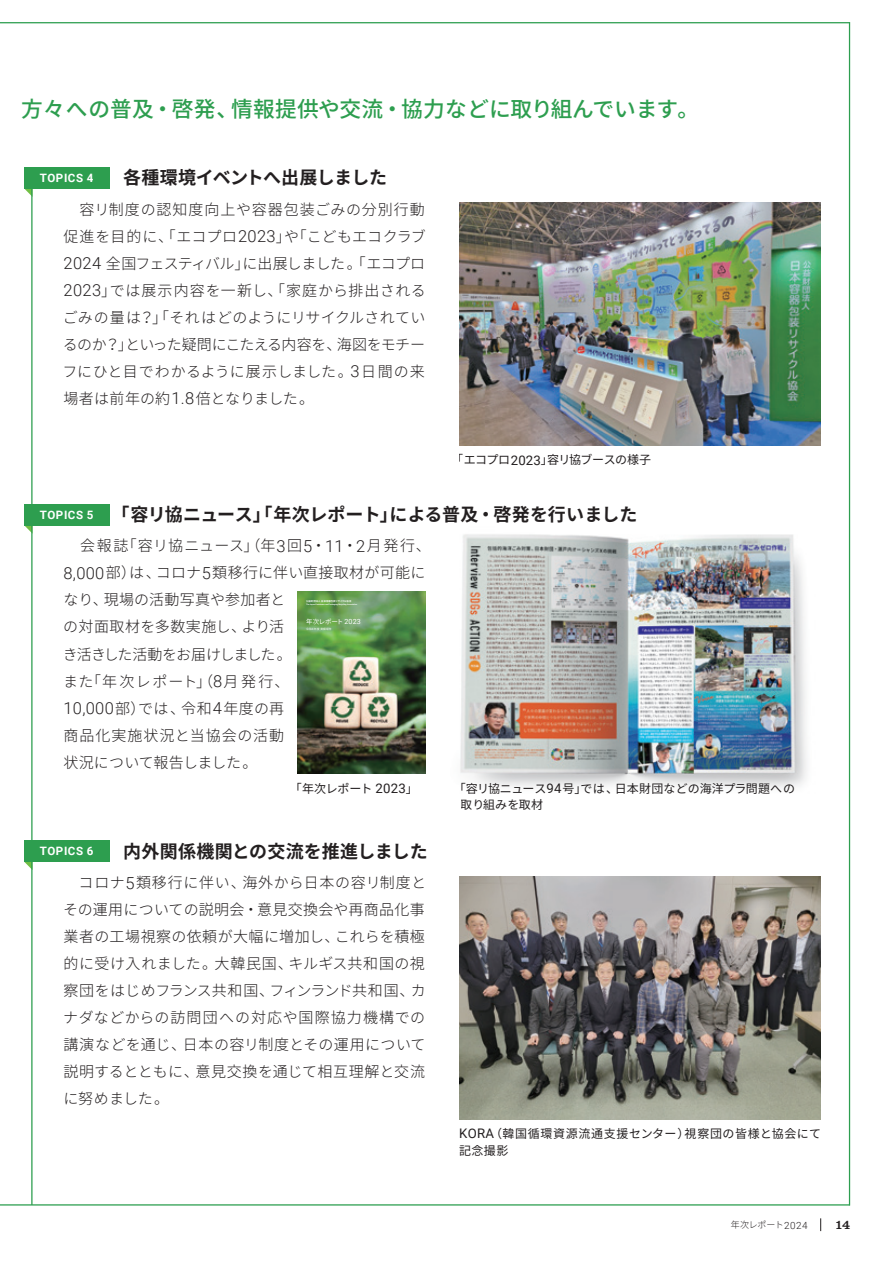
<style>
.page{position:relative;width:893px;height:1263px;background:#fff}
.page>*{position:absolute;margin:0;border:0;box-sizing:border-box;transform-origin:0 0}
.t1{font:500 21.75px "Noto Sans CJ Kjp";letter-spacing:.005em;color:#2d9e4f}
.t2{font:700 18px "Noto Sans CJ Kjp";letter-spacing:-.01em;color:#231f20}
.t3{font:700 18px "Noto Sans CJ Kjp";letter-spacing:.01em;color:#231f20}
.t4{font:300 15px/27px "Noto Sans CJ Kjp";letter-spacing:.015em;color:#231f20;text-align:justify}
.t5{font:13.5px "Clarendon LT Std";color:#231f20}
.t6{font:12px/16.5px "Noto Sans CJ Kjp";letter-spacing:-.005em;color:#231f20}
.t7{font:12px/16.5px "Noto Sans CJ Kjp";letter-spacing:.055em;color:#231f20}
.t8{font:12px "Noto Sans CJ Kjp";letter-spacing:-.05em;color:#231f20}
.t9{font:12px "Noto Sans CJ Kjp";letter-spacing:.015em;color:#231f20}
.t10{font:700 11.55px "Roboto";letter-spacing:.05em;color:#fff}
.t11{font:300 9px "Noto Sans CJ Kjp";letter-spacing:-.03em;color:#231f20}
.t12{font:6.45px "Noto Sans CJ Kjp";letter-spacing:-.055em;color:#fff}
.t13{font:2.85px "Noto Sans CJ Kjp";letter-spacing:.015em;color:#fff}
.t14{font:700 2.4px "Noto Sans CJ Kjp";letter-spacing:.015em;color:#fff}
.t15{font:700 1.95px "Roboto";color:#fff}
.s1{font-family:"Roboto";font-size:16.5px}
.s2{font-family:"Roboto";font-size:13.2px}
.s3{font-family:"Roboto";font-size:7.05px}
.s4{font-family:"Roboto";font-size:3.15px}
.s5{font-family:"Roboto";font-size:9.9px}
</style>
<div class="page">
<svg style="left:24px;top:188px;width:7px;height:8px"></svg>
<svg style="left:24px;top:525px;width:7px;height:7px"></svg>
<svg style="left:24px;top:861px;width:7px;height:8px"></svg>
<hr style="left:849px;top:22px;width:1px;height:1183px;background:#2d9e4f">
<hr style="left:31px;top:167px;width:2px;height:1038px;background:#2d9e4f">
<hr style="left:0;top:22px;width:849px;height:1px;background:#2d9e4f">
<hr style="left:0;top:1204px;width:849px;height:1px;background:#2d9e4f">
<img style="left:460px;top:534px;width:347px;height:254px">
<img style="left:459px;top:203px;width:362px;height:242px">
<img style="left:459px;top:877px;width:362px;height:242px">
<div style="left:24px;top:840px;width:85px;height:21px;background:#2d9e4f"></div>
<div style="left:24px;top:504px;width:85px;height:21px;background:#2d9e4f"></div>
<div style="left:24px;top:167px;width:85px;height:21px;background:#2d9e4f"></div>
<img style="left:297px;top:592px;width:128px;height:181px">
<svg style="left:820px;top:1218px;width:1px;height:13px"></svg>
<h1 class="t1" style="left:21px;top:97px;width:679px">方々への普及・啓発、情報提供や交流・協力などに取り組んでいます。</h1>
<p class="t2" style="left:123px;top:168px;width:266px">各種環境イベントへ出展しました</p>
<p class="t4" style="left:62px;top:196px;width:365px">　容リ制度の認知度向上や容器包装ごみの分別行動促進を目的に、「エコプロ<span class="s1">2023</span>」や「こどもエコクラブ<span class="s1">2024</span> 全国フェスティバル」に出展しました。「エコプロ<span class="s1">2023</span>」では展示内容を一新し、「家庭から排出されるごみの量は？」「それはどのようにリサイクルされているのか？」といった疑問にこたえる内容を、海図をモチーフにひと目でわかるように展示しました。<span class="s1">3</span>日間の来場者は前年の約<span class="s1">1.8</span>倍となりました。</p>
<p class="t10" style="left:40px;top:170px;width:55px">TOPICS 4</p>
<p class="t8" style="left:452px;top:453px;width:201px">「エコプロ<span class="s2">2023</span>」容リ協ブースの様子</p>
<p class="t2" style="left:112px;top:505px;width:527px">「容リ協ニュース」「年次レポート」による普及・啓発を行いました</p>
<p class="t4" style="left:63px;top:533px;width:370px;text-align:left">　会報誌「容リ協ニュース」（年<span class="s1">3</span>回<span class="s1">5</span>・<span class="s1">11</span>・<span class="s1">2</span>月発行、<br><span class="s1">8,000</span>部）は、コロナ<span class="s1">5</span>類移行に伴い直接取材が可能になり、現場の活動写真や参加者と<br>の対面取材を多数実施し、より活<br>き活きした活動をお届けしました。<br>また「年次レポート」（<span class="s1">8</span>月発行、<br><span class="s1">10,000</span>部）では、令和<span class="s1">4</span>年度の再<br>商品化実施状況と当協会の活動<br>状況について報告しました。</p>
<p class="t10" style="left:40px;top:507px;width:55px">TOPICS 5</p>
<p class="t14" style="left:306px;top:600px;width:47px">公益財団法人日本容器包装リサイクル協会</p>
<p class="t15" style="left:306px;top:603px;width:53px">The Japan Containers and Packaging Recycling Association</p>
<p class="t12" style="left:306px;top:618px;width:56px">年次レポート <span class="s3">2023</span></p>
<p class="t13" style="left:306px;top:627px;width:27px">令和<span class="s4">4</span>年度実績報告</p>
<p class="t9" style="left:289px;top:782px;width:130px">「年次レポート <span class="s2">2023</span>」</p>
<p class="t3" style="left:123px;top:841px;width:306px">内外関係機関との交流を推進しました</p>
<p class="t4" style="left:63px;top:870px;width:365px">　コロナ<span class="s1">5</span>類移行に伴い、海外から日本の容リ制度とその運用についての説明会・意見交換会や再商品化事業者の工場視察の依頼が大幅に増加し、これらを積極的に受け入れました。大韓民国、キルギス共和国の視察団をはじめフランス共和国、フィンランド共和国、カナダなどからの訪問団への対応や国際協力機構での講演などを通じ、日本の容リ制度とその運用について説明するとともに、意見交換を通じて相互理解と交流に努めました。</p>
<p class="t10" style="left:40px;top:843px;width:55px">TOPICS 6</p>
<p class="t6" style="left:461px;top:780px;width:336px;text-indent:-8px">「容リ協ニュース<span class="s2">94</span>号」では、日本財団などの海洋プラ問題への取り組みを取材</p>
<p class="t7" style="left:459px;top:1126px;width:363px"><span class="s2">KORA</span>（韓国循環資源流通支援センター）視察団の皆様と協会にて記念撮影</p>
<p class="t11" style="left:731px;top:1220px;width:78px">年次レポート<span class="s5">2024</span></p>
<p class="t5" style="left:835px;top:1216px;width:17px">14</p>
</div>
